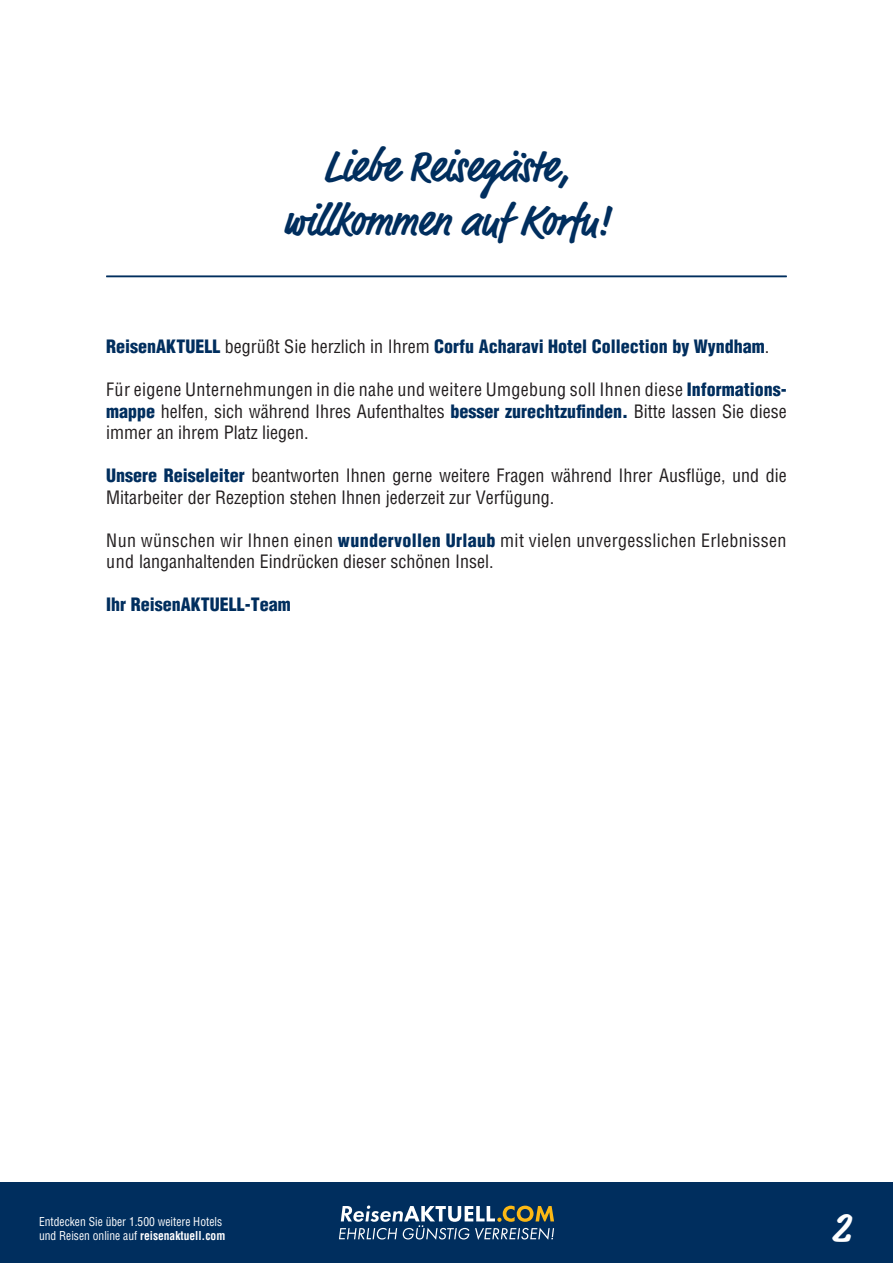
<style>
.page{position:relative;width:893px;height:1263px;background:#fff}
.page>*{position:absolute;margin:0;border:0;box-sizing:border-box;transform-origin:0 0}
.t1{font:700 45px/54px "Market Pro";letter-spacing:-.005em;color:#002e5e;text-align:center;scale:.95 1}
.t2{font:700 42px "Market Pro";color:#fff}
.t3{font:condensed 18px/21.6px "Helvetica LT Std";color:#231f20;text-align:justify}
.t4{font:condensed 18px/21.6px "Helvetica LT Std";letter-spacing:.02em;color:#231f20}
.t5{font:900 condensed 18px "Helvetica LT Std";color:#002e5e}
.t6{font:condensed 12px/14.4px "Helvetica LT Std";color:#fff;scale:.96 1}
.s1{font-weight:400;color:#231f20}
.s2{font-weight:900;color:#002e5e}
.s3{font-weight:700}
</style>
<div class="page">
<div style="left:0;top:1182px;width:893px;height:81px;background:#002e5e"></div>
<svg style="left:339px;top:1205px;width:215px;height:35px"></svg>
<hr style="left:106px;top:276px;width:681px;height:1px;background:#002e5e">
<h1 class="t1" style="left:283px;top:141px;width:346px">Liebe Reisegäste, willkommen auf Korfu!</h1>
<p class="t5" style="left:106px;top:335px;width:664px">ReisenAKTUELL <span class="s1">begrüßt Sie herzlich in Ihrem</span> Corfu Acharavi Hotel Collection by Wyndham<span class="s1">.</span></p>
<p class="t3" style="left:106px;top:378px;width:682px">Für eigene Unternehmungen in die nahe und weitere Umgebung soll Ihnen diese <span class="s2">Informations&shy;mappe</span> helfen, sich während Ihres Aufenthaltes <span class="s2">besser zurechtzufinden.</span> Bitte lassen Sie diese immer an ihrem Platz liegen.</p>
<p class="t3" style="left:106px;top:465px;width:682px"><span class="s2">Unsere Reiseleiter</span> beantworten Ihnen gerne weitere Fragen während Ihrer Ausflüge, und die<br>Mitarbeiter der Rezeption stehen Ihnen jederzeit zur Verfügung.</p>
<p class="t4" style="left:106px;top:529px;width:682px">Nun wünschen wir Ihnen einen <span class="s2">wundervollen Urlaub</span> mit vielen unvergesslichen Erlebnissen und langanhaltenden Eindrücken dieser schönen Insel.</p>
<p class="t5" style="left:106px;top:593px;width:186px">Ihr ReisenAKTUELL-Team</p>
<p class="t6" style="left:39px;top:1214px;width:195px">Entdecken Sie über 1.500 weitere Hotels und Reisen online auf <span class="s3">reisenaktuell.com</span></p>
<h2 class="t2" style="left:832px;top:1198px;width:20px">2</h2>
</div>
